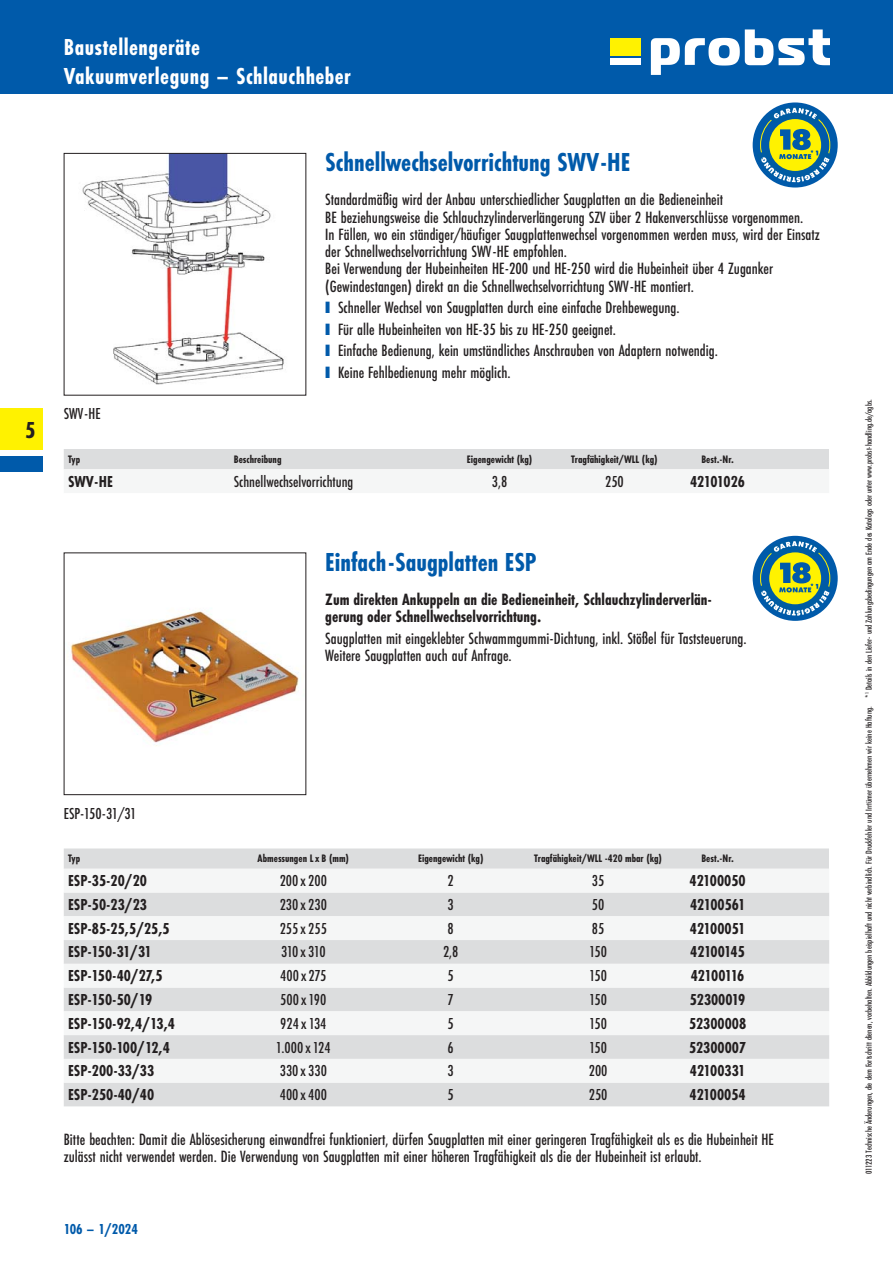
<style>
.page{position:relative;width:893px;height:1263px;background:#fff}
.page>*{position:absolute;margin:0;border:0;box-sizing:border-box;transform-origin:0 0}
.t1{font:700 27px "Futura PT Cond";color:#005aaa}
.t2{font:700 24px/28.5px "Futura PT Cond";letter-spacing:.02em;color:#fff}
.t3{font:700 24px "Futura PT Cond";color:#231f20}
.t4{font:500 16.95px/17.2px "Futura PT Cond";color:#231f20}
.t5{font:700 16.95px/17.2px "Futura PT Cond";color:#231f20}
.t6{font:700 16.5px "Futura PT Cond";color:#231f20}
.t7{font:500 16.5px "Futura PT Cond";color:#231f20}
.t8{font:700 16.5px "Futura PT Cond";letter-spacing:-.03em;color:#231f20}
.t9{font:700 16.5px "Futura PT Cond";letter-spacing:-.02em;color:#231f20}
.t10{font:700 16.5px "Futura PT Cond";letter-spacing:-.035em;color:#231f20}
.t11{font:700 15px "Futura PT Cond";color:#005aaa}
.t12{font:700 11.25px "Futura PT Cond";color:#231f20}
.t13{font:500 9px "Futura PT Cond";color:#231f20}
.s1{font-family:"Arial";font-weight:400;font-size:24.6px;color:#005aaa}
</style>
<div class="page">
<div style="left:0;top:0;width:893px;height:94px;background:#005aaa"></div>
<div style="left:610px;top:38px;width:31px;height:17px;background:#fff200"></div>
<svg style="left:651px;top:29px;width:178px;height:46px"></svg>
<div style="left:610px;top:58px;width:31px;height:7px;background:#fff"></div>
<div style="left:0;top:408px;width:43px;height:42px;background:#fff200"></div>
<div style="left:0;top:456px;width:43px;height:16px;background:#005aaa"></div>
<img style="left:82px;top:155px;width:202px;height:230px">
<div style="left:64px;top:449px;width:765px;height:20px;background:#dcddde"></div>
<img style="left:70px;top:611px;width:229px;height:135px">
<div style="left:64px;top:848px;width:765px;height:258px;background:#dcddde"></div>
<svg style="left:64px;top:869px;width:765px;height:214px;fill:#f5f6f6"></svg>
<svg style="left:753px;top:102px;width:85px;height:86px"></svg>
<svg style="left:768px;top:106px;width:54px;height:17px"></svg>
<div style="left:769px;top:119px;width:52px;height:52px;background:#fff200;border-radius:50%"></div>
<svg style="left:757px;top:129px;width:75px;height:54px"></svg>
<div style="left:753px;top:536px;width:85px;height:85px;background:#005aaa;border-radius:50%"></div>
<svg style="left:768px;top:539px;width:54px;height:17px"></svg>
<div style="left:769px;top:552px;width:52px;height:52px;background:#fff200;border-radius:50%"></div>
<svg style="left:757px;top:562px;width:75px;height:54px"></svg>
<h2 class="t3" style="left:25px;top:418px;width:12px">5</h2>
<h2 class="t2" style="left:64px;top:34px;width:289px">Baustellengeräte<br>Vakuumverlegung – Schlauchheber</h2>
<p class="t7" style="left:64px;top:405px;width:38px">SWV- HE</p>
<h1 class="t1" style="left:325px;top:149px;width:307px">Schnellwechselvorrichtung SWV-HE</h1>
<p class="t4" style="left:325px;top:192px;width:496px">Standardmäßig wird der Anbau unterschiedlicher Saugplatten an die Bedieneinheit<br>BE beziehungsweise die Schlauchzylinderverlängerung SZV über 2 Hakenverschlüsse vorgenommen.<br>In Fällen, wo ein ständiger/häufiger Saugplattenwechsel vorgenommen werden muss, wird der Einsatz der Schnellwechselvorrichtung SWV-HE empfohlen.<br>Bei Verwendung der Hubeinheiten HE-200 und HE-250 wird die Hubeinheit über 4 Zuganker (Gewindestangen) direkt an die Schnellwechselvorrichtung SWV-HE montiert.</p>
<p class="t4" style="left:325px;top:300px;width:356px"><span class="s1">■</span> Schneller Wechsel von Saugplatten durch eine einfache Drehbewegung.</p>
<p class="t4" style="left:325px;top:321px;width:292px"><span class="s1">■</span> Für alle Hubeinheiten von HE-35 bis zu HE-250 geeignet.</p>
<p class="t4" style="left:325px;top:343px;width:394px"><span class="s1">■</span> Einfache Bedienung, kein umständliches Anschrauben von Adaptern notwendig.</p>
<p class="t4" style="left:325px;top:364px;width:187px"><span class="s1">■</span> Keine Fehlbedienung mehr möglich.</p>
<p class="t12" style="left:68px;top:453px;width:14px">Typ</p>
<p class="t12" style="left:234px;top:453px;width:49px">Beschreibung</p>
<p class="t12" style="left:467px;top:453px;width:67px">Eigengewicht (kg)</p>
<p class="t12" style="left:571px;top:453px;width:88px">Tragfähigkeit/WLL (kg)</p>
<p class="t12" style="left:701px;top:453px;width:34px">Best.- Nr.</p>
<p class="t6" style="left:68px;top:473px;width:46px">SWV- HE</p>
<p class="t7" style="left:234px;top:473px;width:121px">Schnellwechselvorrichtung</p>
<p class="t7" style="left:492px;top:473px;width:17px">3,8</p>
<p class="t7" style="left:605px;top:473px;width:20px">250</p>
<p class="t8" style="left:690px;top:473px;width:56px">42101026</p>
<h1 class="t1" style="left:325px;top:548px;width:213px">Einfach- Saugplatten ESP</h1>
<p class="t5" style="left:325px;top:591px;width:388px">Zum direkten Ankuppeln an die Bedieneinheit, Schlauchzylinderverlän&shy;gerung oder Schnellwechselvorrichtung.</p>
<p class="t4" style="left:325px;top:630px;width:423px">Saugplatten mit eingeklebter Schwammgummi-Dichtung, inkl. Stößel für Taststeuerung.<br>Weitere Saugplatten auch auf Anfrage.</p>
<p class="t7" style="left:64px;top:805px;width:74px">ESP- 150- 31/31</p>
<p class="t12" style="left:68px;top:853px;width:14px">Typ</p>
<p class="t12" style="left:258px;top:853px;width:93px">Abmessungen L x B (mm)</p>
<p class="t12" style="left:418px;top:853px;width:67px">Eigengewicht (kg)</p>
<p class="t12" style="left:534px;top:853px;width:129px">Tragfähigkeit/WLL -420 mbar (kg)</p>
<p class="t12" style="left:701px;top:853px;width:34px">Best.- Nr.</p>
<p class="t6" style="left:68px;top:872px;width:80px">ESP- 35- 20/ 20</p>
<p class="t7" style="left:280px;top:872px;width:49px">200 x 200</p>
<p class="t7" style="left:448px;top:872px;width:8px">2</p>
<p class="t7" style="left:592px;top:872px;width:14px">35</p>
<p class="t6" style="left:689px;top:872px;width:58px">42100050</p>
<p class="t6" style="left:68px;top:896px;width:80px">ESP- 50- 23/ 23</p>
<p class="t7" style="left:280px;top:896px;width:49px">230 x 230</p>
<p class="t7" style="left:448px;top:896px;width:8px">3</p>
<p class="t7" style="left:592px;top:896px;width:14px">50</p>
<p class="t6" style="left:690px;top:896px;width:57px">42100561</p>
<p class="t6" style="left:68px;top:920px;width:103px">ESP- 85- 25,5/ 25,5</p>
<p class="t7" style="left:280px;top:920px;width:49px">255 x 255</p>
<p class="t7" style="left:448px;top:920px;width:8px">8</p>
<p class="t7" style="left:592px;top:920px;width:14px">85</p>
<p class="t6" style="left:690px;top:920px;width:57px">42100051</p>
<p class="t9" style="left:68px;top:944px;width:85px">ESP- 150- 31/ 31</p>
<p class="t7" style="left:281px;top:944px;width:46px">310 x 310</p>
<p class="t7" style="left:443px;top:944px;width:17px">2,8</p>
<p class="t7" style="left:589px;top:944px;width:19px">150</p>
<p class="t8" style="left:690px;top:944px;width:56px">42100145</p>
<p class="t6" style="left:68px;top:967px;width:96px">ESP- 150- 40/ 27,5</p>
<p class="t7" style="left:280px;top:967px;width:48px">400 x 275</p>
<p class="t7" style="left:448px;top:967px;width:8px">5</p>
<p class="t7" style="left:589px;top:967px;width:19px">150</p>
<p class="t10" style="left:691px;top:967px;width:55px">42100116</p>
<p class="t6" style="left:68px;top:991px;width:86px">ESP- 150- 50/ 19</p>
<p class="t7" style="left:280px;top:991px;width:48px">500 x 190</p>
<p class="t7" style="left:448px;top:991px;width:8px">7</p>
<p class="t7" style="left:589px;top:991px;width:19px">150</p>
<p class="t6" style="left:690px;top:991px;width:57px">52300019</p>
<p class="t6" style="left:68px;top:1015px;width:109px">ESP- 150- 92,4/ 13,4</p>
<p class="t7" style="left:280px;top:1015px;width:48px">924 x 134</p>
<p class="t7" style="left:448px;top:1015px;width:8px">5</p>
<p class="t7" style="left:589px;top:1015px;width:19px">150</p>
<p class="t6" style="left:689px;top:1015px;width:59px">52300008</p>
<p class="t6" style="left:68px;top:1039px;width:103px">ESP- 150- 100/ 12,4</p>
<p class="t7" style="left:276px;top:1039px;width:56px">1.000 x 124</p>
<p class="t7" style="left:448px;top:1039px;width:8px">6</p>
<p class="t7" style="left:589px;top:1039px;width:19px">150</p>
<p class="t6" style="left:689px;top:1039px;width:59px">52300007</p>
<p class="t6" style="left:68px;top:1062px;width:88px">ESP- 200- 33/ 33</p>
<p class="t7" style="left:280px;top:1062px;width:49px">330 x 330</p>
<p class="t7" style="left:448px;top:1062px;width:8px">3</p>
<p class="t7" style="left:589px;top:1062px;width:20px">200</p>
<p class="t6" style="left:690px;top:1062px;width:57px">42100331</p>
<p class="t6" style="left:68px;top:1086px;width:88px">ESP- 250- 40/ 40</p>
<p class="t7" style="left:280px;top:1086px;width:49px">400 x 400</p>
<p class="t7" style="left:448px;top:1086px;width:8px">5</p>
<p class="t7" style="left:589px;top:1086px;width:20px">250</p>
<p class="t6" style="left:689px;top:1086px;width:58px">42100054</p>
<p class="t4" style="left:64px;top:1131px;width:712px">Bitte beachten: Damit die Ablösesicherung einwandfrei funktioniert, dürfen Saugplatten mit einer geringeren Tragfähigkeit als es die Hubeinheit HE zulässt nicht verwendet werden. Die Verwendung von Saugplatten mit einer höheren Tragfähigkeit als die der Hubeinheit ist erlaubt.</p>
<p class="t11" style="left:64px;top:1221px;width:76px">106 – 1/2024</p>
<p class="t13" style="left:864px;top:1174px;width:776px;rotate:-90deg">011223 Technische Änderungen, die dem Fortschritt dienen, vorbehalten. Abbildungen beispielhaft und nicht verbindlich. Für Druckfehler und Irrtümer übernehmen wir keine Haftung. *<sup>1</sup> Details in den Liefer- und Zahlungsbedingungen am Ende des Katalogs oder unter www.probst-handling.de/agbs.</p>
</div>
